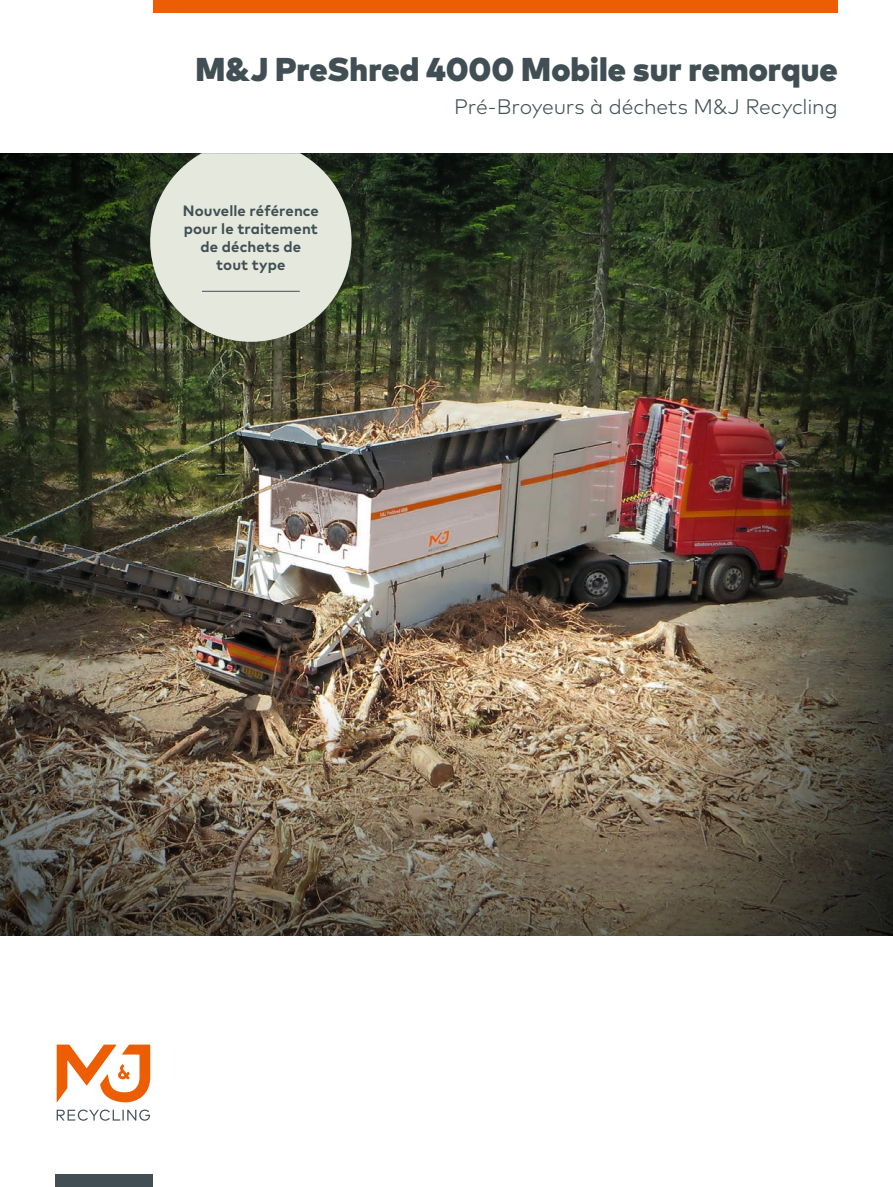
<style>
.page{position:relative;width:893px;height:1187px;background:#fff}
.page>*{position:absolute;margin:0;border:0;box-sizing:border-box;transform-origin:0 0}
.Forside_rubrik_linje_1_Grå{font:900 33px "Mark W1 G";color:#414f54}
.Forside_rubrik_linje_1_Grå-2{font:300 21px "Mark W1 G";letter-spacing:-.01em;color:#414f54}
.Splash_tekst_positiv{font:700 15px/18px "Mark W1 G";letter-spacing:.01em;color:#414f54;text-align:center}
</style>
<div class="page">
<img style="left:238px;top:391px;width:417px;height:306px">
<img style="left:0;top:391px;width:238px;height:306px">
<img style="left:655px;top:391px;width:238px;height:306px">
<img style="left:0;top:697px;width:893px;height:238px">
<svg style="left:0;top:153px;width:893px;height:238px;background:#2b3420"></svg>
<div style="left:55px;top:1174px;width:98px;height:12px;background:#414f54"></div>
<svg style="left:57px;top:1044px;width:93px;height:58px"></svg>
<svg style="left:57px;top:1109px;width:93px;height:11px"></svg>
<svg style="left:150px;top:153px;width:202px;height:189px;background:#c3c8ba"></svg>
<hr style="left:202px;top:291px;width:98px;height:1px;background:#414f54">
<div style="left:153px;top:0;width:685px;height:13px;background:#ed5d04"></div>
<p class="Forside_rubrik_linje_1_Grå" style="left:195px;top:44px;width:644px">M&amp;J PreShred 4000 Mobile sur remorque</p>
<p class="Forside_rubrik_linje_1_Grå-2" style="left:454px;top:91px;width:385px">Pré-Broyeurs à déchets M&amp;J Recycling</p>
<p class="Splash_tekst_positiv" style="left:183px;top:201px;width:138px">Nouvelle référence pour le traitement de déchets de</p>
<p class="Splash_tekst_positiv" style="left:216px;top:255px;width:71px">tout type</p>
</div>
